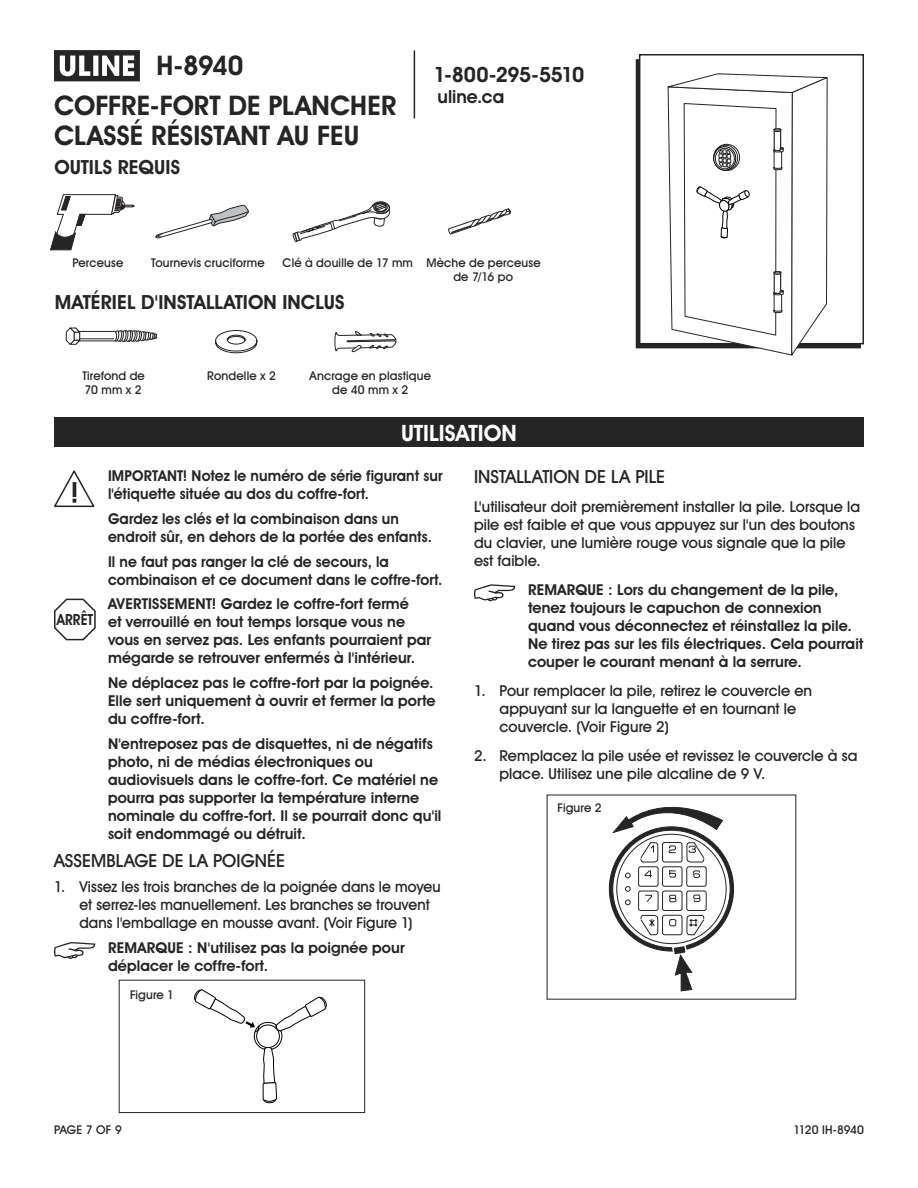
<style>
.page{position:relative;width:918px;height:1188px;background:#fff}
.page>*{position:absolute;margin:0;border:0;box-sizing:border-box;transform-origin:0 0}
.t1{font:700 27px/30px "Uline Two Knine";color:#252525}
.t2{font:700 22.5px "Uline Two Knine";letter-spacing:-.005em;color:#fff}
.t3{font:700 21px "Uline Two Knine";letter-spacing:-.02em;color:#252525}
.t4{font:700 19.5px "Uline Two Knine";letter-spacing:.005em;color:#252525}
.t5{font:18px "Uline Two Knine";letter-spacing:.005em;color:#252525}
.t6{font:700 18px "Uline Two Knine";color:#252525}
.t7{font:700 15.3px "Uline Two Knine";color:#252525;scale:.89 1}
.t8{font:700 15px/18px "Uline Two Knine";letter-spacing:.005em;color:#252525}
.t9{font:15px/18px "Uline Two Knine";letter-spacing:.005em;color:#252525}
.t10{font:12px/14.4px "Uline Two Knine";letter-spacing:.015em;color:#252525;text-align:center}
.t11{font:12px "Uline Two Knine";letter-spacing:-.015em;color:#252525}
</style>
<div class="page">
<hr style="left:414px;top:50px;width:1px;height:68px;background:#252525">
<svg style="left:54px;top:50px;width:86px;height:31px"></svg>
<div style="left:639px;top:54px;width:225px;height:290px;border:2px solid #252525"></div>
<svg style="left:50px;top:194px;width:85px;height:56px"></svg>
<svg style="left:448px;top:208px;width:62px;height:27px"></svg>
<div style="left:54px;top:417px;width:810px;height:30px;background:#252525"></div>
<svg style="left:54px;top:470px;width:40px;height:37px"></svg>
<svg style="left:54px;top:599px;width:42px;height:41px"></svg>
<svg style="left:54px;top:942px;width:41px;height:17px"></svg>
<svg style="left:474px;top:584px;width:41px;height:17px"></svg>
<svg style="left:65px;top:327px;width:92px;height:18px"></svg>
<hr style="left:80px;top:339px;width:34px;height:1px;background:#252525">
<svg style="left:215px;top:330px;width:43px;height:24px"></svg>
<svg style="left:334px;top:331px;width:63px;height:21px"></svg>
<svg style="left:155px;top:205px;width:94px;height:34px"></svg>
<svg style="left:663px;top:73px;width:168px;height:283px"></svg>
<svg style="left:254px;top:1022px;width:28px;height:28px"></svg>
<div style="left:254px;top:1022px;width:28px;height:28px;border:1px solid #000;border-radius:50%"></div>
<svg style="left:194px;top:989px;width:66px;height:44px"></svg>
<svg style="left:275px;top:996px;width:52px;height:37px"></svg>
<svg style="left:262px;top:1046px;width:15px;height:58px"></svg>
<div style="left:257px;top:1025px;width:22px;height:23px;background:#fff;border-radius:50%"></div>
<div style="left:256px;top:1025px;width:24px;height:23px;border:1px solid #000;border-radius:50%"></div>
<div style="left:119px;top:980px;width:246px;height:133px;border:1px solid #252525"></div>
<svg style="left:293px;top:202px;width:97px;height:40px"></svg>
<svg style="left:612px;top:806px;width:119px;height:185px"></svg>
<h1 class="t1" style="left:157px;top:50px;width:88px">H-8940</h1>
<h1 class="t1" style="left:54px;top:90px;width:344px">COFFRE-FORT DE PLANCHER<br>CLASSÉ RÉSISTANT AU FEU</h1>
<h3 class="t4" style="left:54px;top:155px;width:127px">OUTILS REQUIS</h3>
<h3 class="t3" style="left:433px;top:62px;width:152px">1-800-295-5510</h3>
<p class="t6" style="left:437px;top:86px;width:68px">uline.ca</p>
<p class="t10" style="left:72px;top:255px;width:52px">Perceuse</p>
<p class="t10" style="left:151px;top:255px;width:115px">Tournevis cruciforme</p>
<p class="t10" style="left:283px;top:255px;width:132px">Clé à douille de 17 mm</p>
<h3 class="t4" style="left:55px;top:291px;width:291px">MATÉRIEL D'INSTALLATION INCLUS</h3>
<p class="t10" style="left:427px;top:255px;width:116px">Mèche de perceuse de 7/16 po</p>
<p class="t10" style="left:82px;top:368px;width:64px;text-align:left">Tirefond de<br>70 mm x 2</p>
<p class="t10" style="left:207px;top:368px;width:70px">Rondelle x 2</p>
<p class="t10" style="left:310px;top:368px;width:123px">Ancrage en plastique de 40 mm x 2</p>
<h2 class="t2" style="left:401px;top:419px;width:117px">UTILISATION</h2>
<p class="t8" style="left:108px;top:467px;width:336px">IMPORTANT! Notez le numéro de série figurant sur l'étiquette située au dos du coffre-fort.</p>
<p class="t8" style="left:108px;top:509px;width:325px">Gardez les clés et la combinaison dans un endroit sûr, en dehors de la portée des enfants.</p>
<p class="t8" style="left:108px;top:552px;width:336px">Il ne faut pas ranger la clé de secours, la combinaison et ce document dans le coffre-fort.</p>
<p class="t8" style="left:108px;top:595px;width:325px">AVERTISSEMENT! Gardez le coffre-fort fermé<br>et verrouillé en tout temps lorsque vous ne vous en servez pas. Les enfants pourraient par mégarde se retrouver enfermés à l'intérieur.</p>
<p class="t8" style="left:108px;top:674px;width:329px">Ne déplacez pas le coffre-fort par la poignée.<br>Elle sert uniquement à ouvrir et fermer la porte du coffre-fort.</p>
<p class="t8" style="left:108px;top:734px;width:335px">N'entreposez pas de disquettes, ni de négatifs photo, ni de médias électroniques ou audiovisuels dans le coffre-fort. Ce matériel ne pourra pas supporter la température interne nominale du coffre-fort. Il se pourrait donc qu'il soit endommagé ou détruit.</p>
<p class="t5" style="left:54px;top:850px;width:233px">ASSEMBLAGE DE LA POIGNÉE</p>
<p class="t9" style="left:80px;top:877px;width:363px;text-indent:-26px">1. Vissez les trois branches de la poignée dans le moyeu et serrez-les manuellement. Les branches se trouvent dans l'emballage en mousse avant. (Voir Figure 1)</p>
<p class="t8" style="left:108px;top:938px;width:298px">REMARQUE : N'utilisez pas la poignée pour déplacer le coffre-fort.</p>
<p class="t5" style="left:474px;top:466px;width:192px">INSTALLATION DE LA PILE</p>
<p class="t9" style="left:474px;top:498px;width:388px">L'utilisateur doit premièrement installer la pile. Lorsque la pile est faible et que vous appuyez sur l'un des boutons du clavier, une lumière rouge vous signale que la pile est faible.</p>
<p class="t8" style="left:528px;top:581px;width:337px">REMARQUE : Lors du changement de la pile, tenez toujours le capuchon de connexion quand vous déconnectez et réinstallez la pile.<br>Ne tirez pas sur les fils électriques. Cela pourrait couper le courant menant à la serrure.</p>
<p class="t9" style="left:500px;top:681px;width:314px;text-indent:-26px">1. Pour remplacer la pile, retirez le couvercle en appuyant sur la languette et en tournant le couvercle. (Voir Figure 2)</p>
<p class="t9" style="left:500px;top:746px;width:359px;text-indent:-26px">2. Remplacez la pile usée et revissez le couvercle à sa place. Utilisez une pile alcaline de 9 V.</p>
<p class="t7" style="left:57px;top:610px;width:42px">ARRÊT</p>
<p class="t10" style="left:557px;top:800px;width:46px">Figure 2</p>
<p class="t10" style="left:130px;top:988px;width:46px">Figure 1</p>
<p class="t10" style="left:54px;top:1122px;width:69px">PAGE 7 OF 9</p>
<p class="t11" style="left:793px;top:1122px;width:72px">1120 IH-8940</p>
</div>
